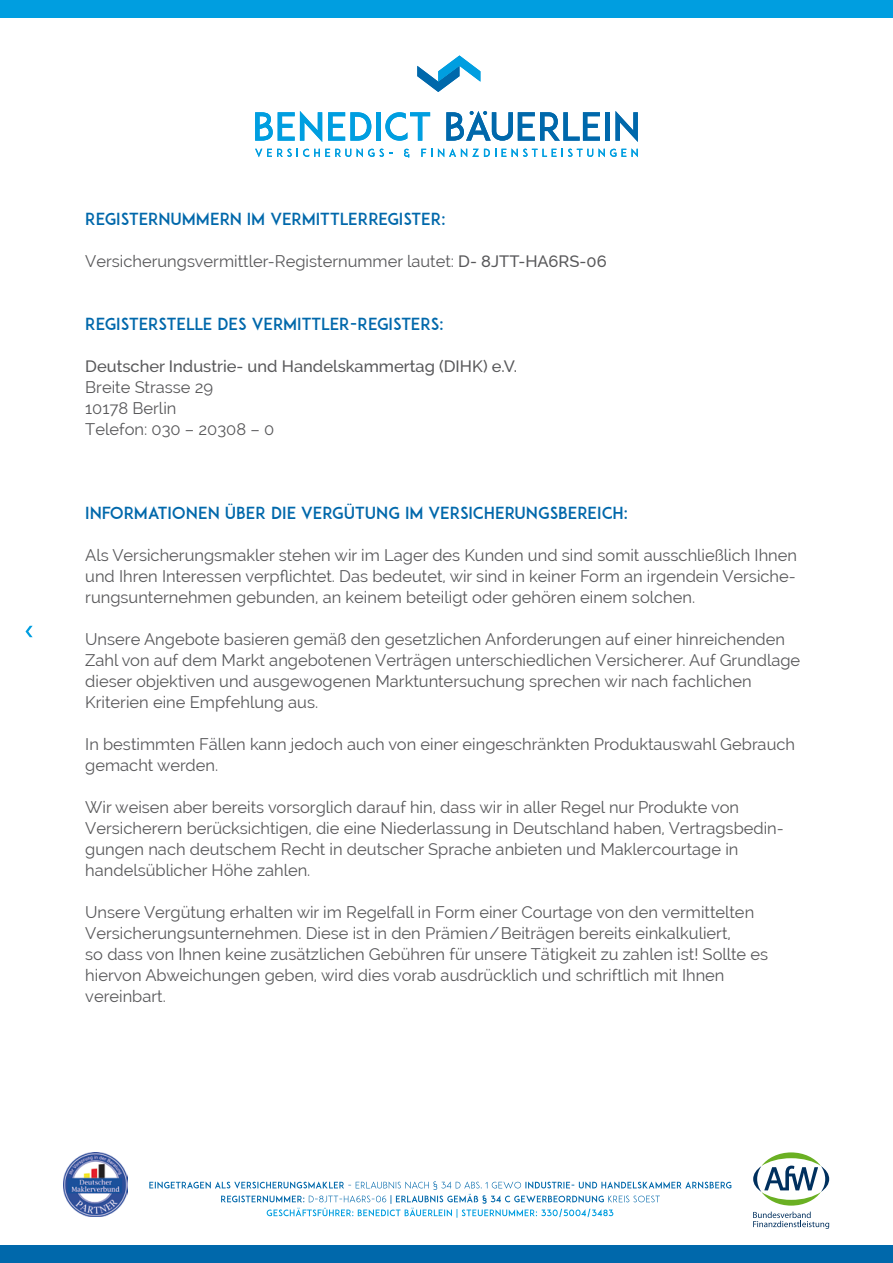
<style>
.page{position:relative;width:893px;height:1263px;background:#fff}
.page>*{position:absolute;margin:0;border:0;box-sizing:border-box;transform-origin:0 0}
.t1{font:16.5px/21px "Raleway";color:#58585a}
.t2{font:16.5px "ADAM.CGPRO";color:#0068ab}
.t3{font:500 16.5px "Raleway";color:#58585a}
.s1{font-weight:500}
</style>
<div class="page">
<img style="left:64px;top:1152px;width:64px;height:64px">
<svg style="left:149px;top:1181px;width:582px;height:37px"></svg>
<svg style="left:26px;top:626px;width:7px;height:11px"></svg>
<svg style="left:753px;top:1211px;width:76px;height:18px"></svg>
<svg style="left:753px;top:1152px;width:76px;height:53px"></svg>
<div style="left:0;top:1246px;width:893px;height:17px;background:#0068ab"></div>
<div style="left:0;top:0;width:893px;height:17px;background:#009ee0"></div>
<svg style="left:417px;top:55px;width:63px;height:37px"></svg>
<svg style="left:255px;top:111px;width:67px;height:31px"></svg>
<svg style="left:328px;top:112px;width:43px;height:29px"></svg>
<div style="left:376px;top:112px;width:5px;height:29px;background:#009ee0"></div>
<svg style="left:385px;top:112px;width:45px;height:29px"></svg>
<svg style="left:446px;top:111px;width:154px;height:30px"></svg>
<div style="left:605px;top:112px;width:5px;height:29px;background:#0068ab"></div>
<svg style="left:615px;top:111px;width:23px;height:31px"></svg>
<svg style="left:255px;top:149px;width:96px;height:8px"></svg>
<svg style="left:357px;top:148px;width:35px;height:9px"></svg>
<svg style="left:404px;top:149px;width:5px;height:8px"></svg>
<svg style="left:421px;top:148px;width:135px;height:9px"></svg>
<svg style="left:562px;top:148px;width:76px;height:9px"></svg>
<p class="t2" style="left:85px;top:209px;width:362px">REGISTERNUMMERN IM VERMITTLERREGISTER:</p>
<p class="t1" style="left:85px;top:251px;width:523px">Versicherungsvermittler-Registernummer lautet: <span class="s1">D- 8JTT-HA6RS-06</span></p>
<p class="t2" style="left:85px;top:314px;width:360px">REGISTERSTELLE DES VERMITTLER-REGISTERS:</p>
<p class="t3" style="left:85px;top:357px;width:433px">Deutscher Industrie- und Handelskammertag (DIHK) e.V.</p>
<p class="t1" style="left:85px;top:377px;width:191px">Breite Strasse 29<br>10178 Berlin<br>Telefon: 030 – 20308 – 0</p>
<p class="t2" style="left:85px;top:503px;width:544px">INFORMATIONEN ÜBER DIE VERGÜTUNG IM VERSICHERUNGSBEREICH:</p>
<p class="t1" style="left:85px;top:545px;width:713px;text-align:justify">Als Versicherungsmakler stehen wir im Lager des Kunden und sind somit ausschließlich Ihnen und Ihren Interessen verpflichtet. Das bedeutet, wir sind in keiner Form an irgendein Versiche&shy;rungsunternehmen gebunden, an keinem beteiligt oder gehören einem solchen.</p>
<p class="t1" style="left:85px;top:629px;width:716px">Unsere Angebote basieren gemäß den gesetzlichen Anforderungen auf einer hinreichenden Zahl von auf dem Markt angebotenen Verträgen unterschiedlichen Versicherer. Auf Grundlage dieser objektiven und ausgewogenen Marktuntersuchung sprechen wir nach fachlichen Kriterien eine Empfehlung aus.</p>
<p class="t1" style="left:85px;top:734px;width:711px">In bestimmten Fällen kann jedoch auch von einer eingeschränkten Produktauswahl Gebrauch gemacht werden.</p>
<p class="t1" style="left:85px;top:797px;width:700px">Wir weisen aber bereits vorsorglich darauf hin, dass wir in aller Regel nur Produkte von Versicherern berücksichtigen, die eine Niederlassung in Deutschland haben, Vertragsbedin&shy;gungen nach deutschem Recht in deutscher Sprache anbieten und Maklercourtage in handelsüblicher Höhe zahlen.</p>
<p class="t1" style="left:85px;top:902px;width:684px">Unsere Vergütung erhalten wir im Regelfall in Form einer Courtage von den vermittelten Versicherungsunternehmen. Diese ist in den Prämien/Beiträgen bereits einkalkuliert,<br>so dass von Ihnen keine zusätzlichen Gebühren für unsere Tätigkeit zu zahlen ist! Sollte es hiervon Abweichungen geben, wird dies vorab ausdrücklich und schriftlich mit Ihnen vereinbart.</p>
</div>
